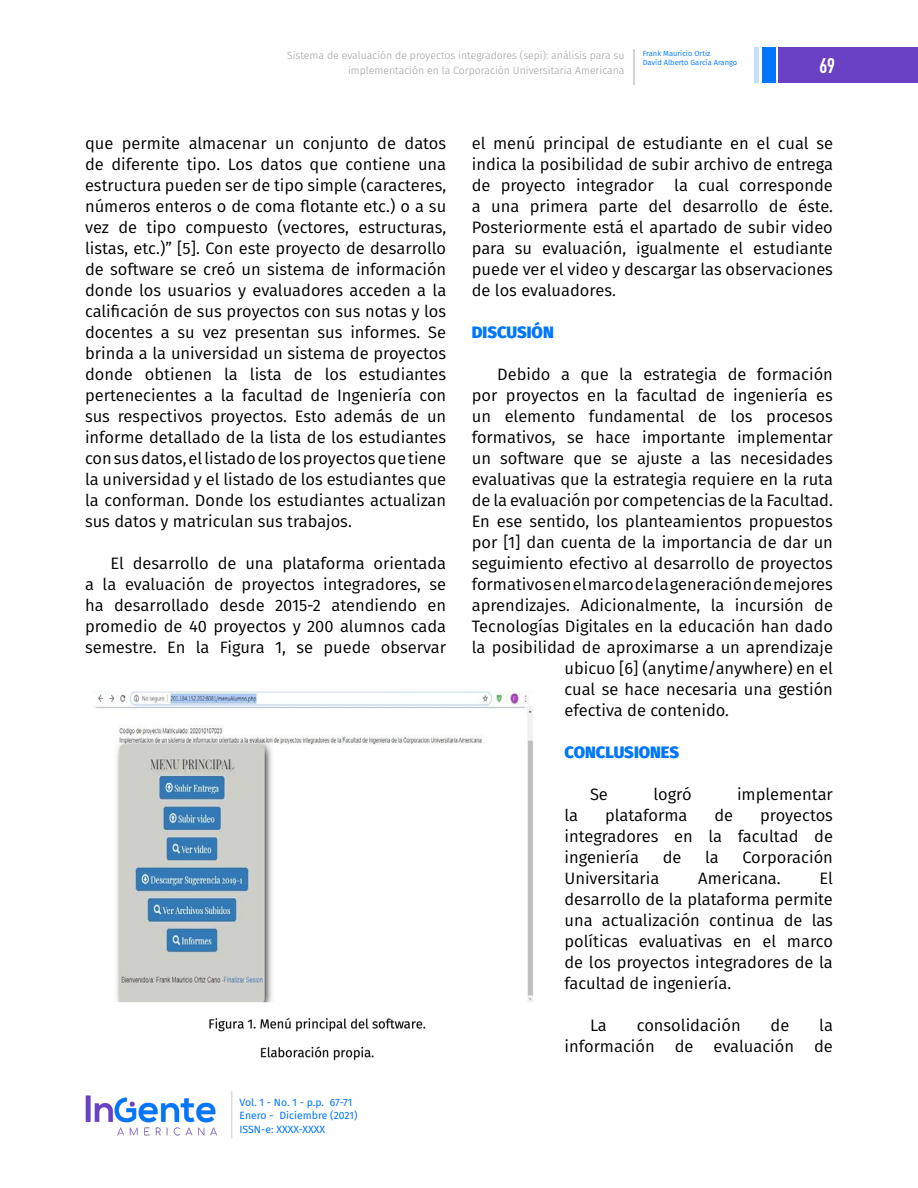
<style>
.page{position:relative;width:918px;height:1188px;background:#fff}
.page>*{position:absolute;margin:0;border:0;box-sizing:border-box;transform-origin:0 0}
.t1{font:700 21px "DIN Condensed";color:#fff}
.t2{font:16.5px/21px "Fira Sans";color:#000;text-align:justify}
.t3{font:800 16.5px "Fira Sans";color:#0076ff}
.t4{font:300 10.5px/15px "Fira Sans";color:#9d9d9c;text-align:right}
.t5{font:10.5px/13.5px "Fira Sans";color:#0076ff}
.t6{font:7.5px/9px "Fira Sans";color:#0076ff}
</style>
<div class="page">
<img style="left:85px;top:1095px;width:132px;height:41px">
<div style="left:779px;top:47px;width:139px;height:36px;background:#6a41c4"></div>
<div style="left:762px;top:47px;width:14px;height:36px;background:#0076ff"></div>
<div style="left:754px;top:47px;width:5px;height:36px;background:#c4dfff"></div>
<hr style="left:633px;top:49px;width:2px;height:36px;background:#d4d4d4">
<hr style="left:231px;top:1091px;width:1px;height:47px;background:#dadada">
<img style="left:94px;top:691px;width:439px;height:369px">
<p class="t4" style="left:287px;top:48px;width:339px">Sistema de evaluación de proyectos integradores (sepi): análisis para su implementación en la Corporación Universitaria Americana</p>
<p class="t6" style="left:643px;top:49px;width:96px">Frank Mauricio Ortiz<br>David Alberto García Arango</p>
<p class="t1" style="left:819px;top:52px;width:17px">69</p>
<p class="t2" style="left:85px;top:132px;width:363px">que permite almacenar un conjunto de datos de diferente tipo. Los datos que contiene una estructura pueden ser de tipo simple (caracteres, números enteros o de coma flotante etc.) o a su vez de tipo compuesto (vectores, estructuras, listas, etc.)” [5]. Con este proyecto de desarrollo de software se creó un sistema de información donde los usuarios y evaluadores acceden a la calificación de sus proyectos con sus notas y los docentes a su vez presentan sus informes. Se brinda a la universidad un sistema de proyectos donde obtienen la lista de los estudiantes pertenecientes a la facultad de Ingeniería con sus respectivos proyectos. Esto además de un informe detallado de la lista de los estudiantes con sus datos, el listado de los proyectos que tiene la universidad y el listado de los estudiantes que la conforman. Donde los estudiantes actualizan sus datos y matriculan sus trabajos.</p>
<p class="t2" style="left:85px;top:552px;width:363px;text-indent:26px">El desarrollo de una plataforma orientada a la evaluación de proyectos integradores, se ha desarrollado desde 2015-2 atendiendo en promedio de 40 proyectos y 200 alumnos cada semestre. En la Figura 1, se puede observar</p>
<p class="t5" style="left:240px;top:1095px;width:119px">Vol. 1 - No. 1 - p.p. 67-71<br>Enero - Diciembre (2021)<br>ISSN-e: XXXX-XXXX</p>
<p class="t2" style="left:472px;top:132px;width:363px">el menú principal de estudiante en el cual se indica la posibilidad de subir archivo de entrega de proyecto integrador la cual corresponde a una primera parte del desarrollo de éste.<br>Posteriormente está el apartado de subir video para su evaluación, igualmente el estudiante puede ver el video y descargar las observaciones de los evaluadores.</p>
<p class="t3" style="left:472px;top:317px;width:84px">DISCUSIÓN</p>
<p class="t2" style="left:497px;top:363px;width:337px">Debido a que la estrategia de formación</p>
<p class="t2" style="left:472px;top:384px;width:363px">por proyectos en la facultad de ingeniería es</p>
<p class="t2" style="left:472px;top:405px;width:363px">un elemento fundamental de los procesos</p>
<p class="t2" style="left:472px;top:426px;width:363px">formativos, se hace importante implementar</p>
<p class="t2" style="left:472px;top:447px;width:363px">un software que se ajuste a las necesidades</p>
<p class="t2" style="left:472px;top:468px;width:363px">evaluativas que la estrategia requiere en la ruta</p>
<p class="t2" style="left:472px;top:489px;width:363px">de la evaluación por competencias de la Facultad.</p>
<p class="t2" style="left:472px;top:510px;width:363px">En ese sentido, los planteamientos propuestos</p>
<p class="t2" style="left:472px;top:531px;width:363px">por [1] dan cuenta de la importancia de dar un</p>
<p class="t2" style="left:472px;top:552px;width:363px">seguimiento efectivo al desarrollo de proyectos</p>
<p class="t2" style="left:472px;top:573px;width:363px">formativos en el marco de la generación de mejores</p>
<p class="t2" style="left:472px;top:594px;width:363px">aprendizajes. Adicionalmente, la incursión de</p>
<p class="t2" style="left:472px;top:615px;width:363px">Tecnologías Digitales en la educación han dado</p>
<p class="t2" style="left:472px;top:636px;width:363px">la posibilidad de aproximarse a un aprendizaje</p>
<p class="t2" style="left:565px;top:657px;width:270px">ubicuo [6] (anytime/anywhere) en el</p>
<p class="t2" style="left:565px;top:678px;width:270px">cual se hace necesaria una gestión</p>
<p class="t2" style="left:565px;top:699px;width:166px">efectiva de contenido.</p>
<p class="t3" style="left:565px;top:737px;width:116px">CONCLUSIONES</p>
<p class="t2" style="left:590px;top:783px;width:19px">Se</p>
<p class="t2" style="left:653px;top:783px;width:40px">logró</p>
<p class="t2" style="left:737px;top:783px;width:97px">implementar</p>
<p class="t2" style="left:565px;top:804px;width:15px">la</p>
<p class="t2" style="left:605px;top:804px;width:84px">plataforma</p>
<p class="t2" style="left:714px;top:804px;width:20px">de</p>
<p class="t2" style="left:565px;top:804px;width:270px;text-indent:196px">proyectos integradores en la facultad de ingeniería</p>
<p class="t2" style="left:663px;top:846px;width:20px">de</p>
<p class="t2" style="left:705px;top:846px;width:15px">la</p>
<p class="t2" style="left:742px;top:846px;width:92px">Corporación</p>
<p class="t2" style="left:565px;top:867px;width:97px">Universitaria</p>
<p class="t2" style="left:698px;top:867px;width:84px">Americana.</p>
<p class="t2" style="left:565px;top:867px;width:270px;text-indent:255px">El desarrollo de la plataforma permite una actualización continua de las políticas evaluativas en el marco de los proyectos integradores de la facultad de ingeniería.</p>
<p class="t2" style="left:590px;top:1014px;width:18px">La</p>
<p class="t2" style="left:637px;top:1014px;width:105px">consolidación</p>
<p class="t2" style="left:771px;top:1014px;width:20px">de</p>
<p class="t2" style="left:565px;top:1014px;width:270px;text-align:right">la<br>información de evaluación de</p>
</div>
